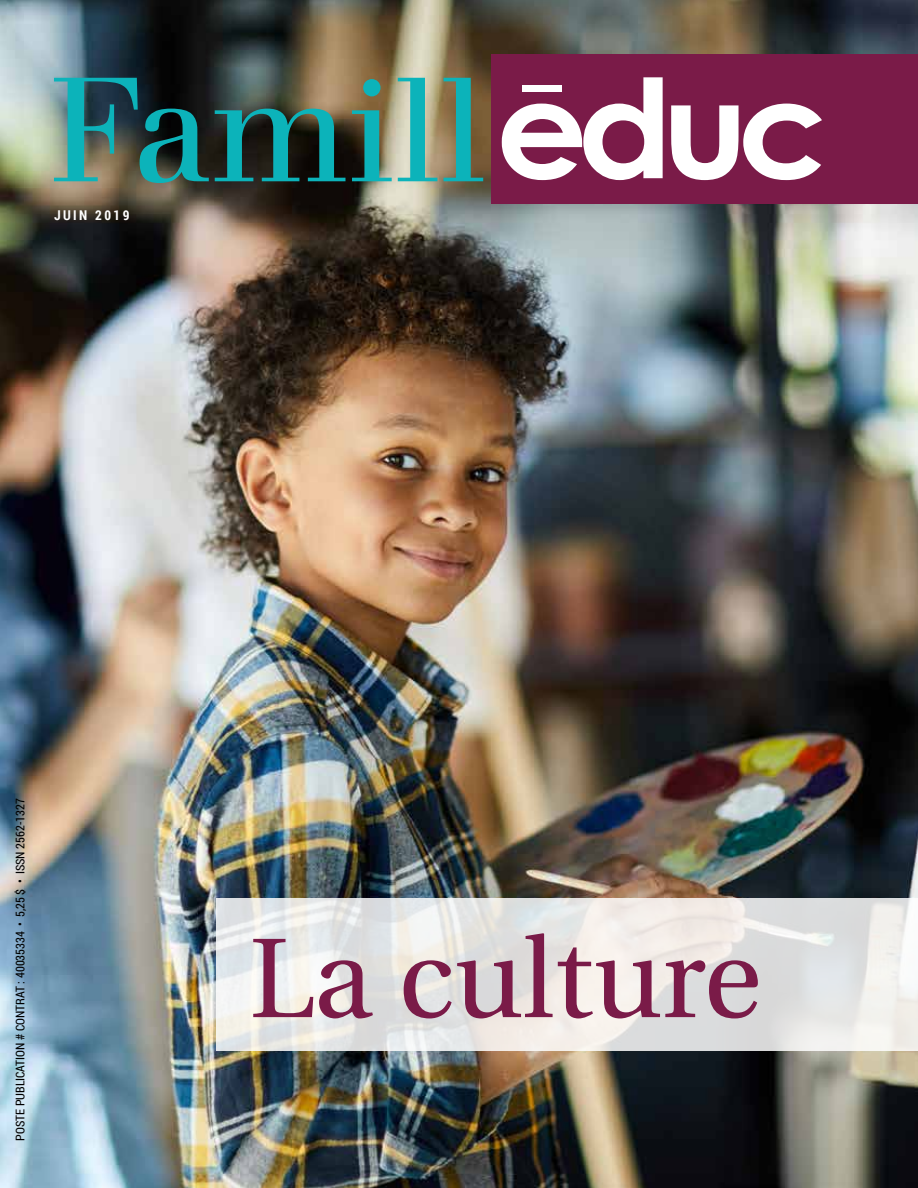
<style>
.page{position:relative;width:918px;height:1188px;background:#fff}
.page>*{position:absolute;margin:0;border:0;box-sizing:border-box;transform-origin:0 0}
.t1{font:113.1px "Utopia";color:#7a1b48}
.t2{font:700 13.5px "Roboto Condensed";letter-spacing:.18em;color:#fff}
.t3{font:12px "Roboto Condensed";color:#000}
</style>
<div class="page">
<img style="left:0;top:0;width:918px;height:1188px">
<div style="left:491px;top:54px;width:427px;height:149px;background:#7a1b48"></div>
<svg style="left:502px;top:77px;width:161px;height:103px"></svg>
<svg style="left:671px;top:104px;width:151px;height:76px"></svg>
<div style="left:522px;top:85px;width:40px;height:7px;background:#fff"></div>
<svg style="left:54px;top:78px;width:155px;height:105px;background:#2d6362"></svg>
<svg style="left:215px;top:109px;width:130px;height:72px;background:#185957"></svg>
<svg style="left:352px;top:79px;width:40px;height:102px;background:#517e6c"></svg>
<svg style="left:398px;top:78px;width:39px;height:103px;background:#7dbcae"></svg>
<svg style="left:444px;top:78px;width:39px;height:103px;background:#528672"></svg>
<svg style="left:216px;top:899px;width:702px;height:152px;background:#e7e6e5"></svg>
<p class="t2" style="left:54px;top:205px;width:77px">JUIN 2019</p>
<p class="t3" style="left:12px;top:1141px;width:344px;rotate:-90deg">POSTE PUBLICATION # CONTRAT : 40035334 • 5,25 $ • ISSN 2562-1327</p>
<h1 class="t1" style="left:249px;top:916px;width:514px">La culture</h1>
</div>
